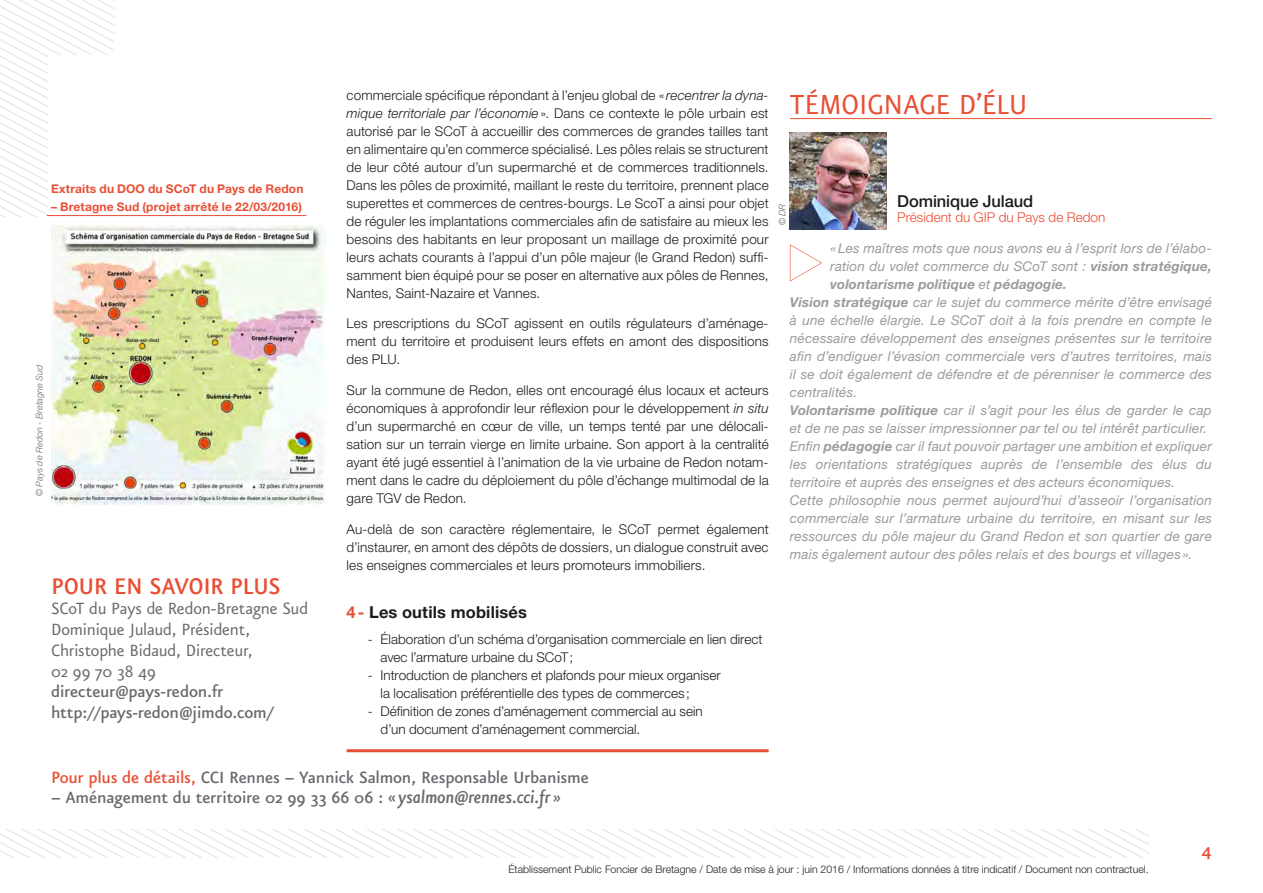
<style>
.page{position:relative;width:1263px;height:893px;background:#fff}
.page>*{position:absolute;margin:0;border:0;box-sizing:border-box;transform-origin:0 0}
.Témoignages{font:33px "Eureka Sans";letter-spacing:-.015em;color:#e94f35}
.NotesTitre{font:500 27px "Eureka Sans";letter-spacing:-.015em;color:#e94f35}
.Titre_fiche_ok{font:500 21px "Eureka Sans";color:#e94f35}
.Titre_fiche_ok-2{font:500 19.5px "Eureka Sans";letter-spacing:-.015em;color:#696a6f}
.NoteAdresse{font:19.5px "Eureka Sans";letter-spacing:-.015em;color:#696a6f}
.NoteInternet{font:500 19.5px "Eureka Sans";letter-spacing:-.01em;color:#696a6f}
.t1{font:700 16.5px "Helvetica Neue LT Std";letter-spacing:.01em;color:#1d1d1b}
.Inter_-_Flèche{font:500 16.5px "Helvetica Neue LT Std";letter-spacing:-.01em;color:#1d1d1b}
.Texte_Courant{font:300 13.5px/18px "Helvetica Neue LT Std";letter-spacing:.005em;color:#1d1d1b;text-align:justify}
.TemoignageTexteCoura{font:italic 13.5px/18px "Helvetica Neue LT Std";letter-spacing:.015em;color:#9b9b9a;text-align:justify}
.Inter_-_Flèche-2{font:300 13.5px "Helvetica Neue LT Std";color:#e94f35}
.SchémaTitre{font:700 12px "Helvetica Neue LT Std";letter-spacing:.015em;color:#e94f35}
.t2{font:300 10.5px "Helvetica Neue LT Std";color:#1d1d1b}
.SchémaTexte{font:italic 300 9px "Helvetica Neue LT Std";letter-spacing:.01em;color:#696a6f}
.s1{font-style:italic}
.s2{color:#e94f35}
.s3{font-weight:700}
.s4{font-size:21px}
.s5{font-style:italic;font-size:21px}
</style>
<div class="page">
<svg style="left:0;top:829px;width:1149px;height:28px"></svg>
<svg style="left:0;top:0;width:114px;height:216px"></svg>
<div style="left:48px;top:55px;width:132px;height:181px;background:#fff"></div>
<hr style="left:347px;top:749px;width:422px;height:3px;background:#e94f35">
<hr style="left:790px;top:118px;width:422px;height:1px;background:#e94f35">
<svg style="left:790px;top:244px;width:32px;height:37px"></svg>
<img style="left:790px;top:133px;width:97px;height:97px">
<img style="left:51px;top:226px;width:274px;height:279px">
<hr style="left:47px;top:215px;width:259px;height:1px;background:#e94f35">
<p class="SchémaTitre" style="left:51px;top:181px;width:254px">Extraits du DOO du SCoT du Pays de Redon</p>
<p class="SchémaTitre" style="left:51px;top:199px;width:252px">– Bretagne Sud (projet arrêté le 22/03/2016)</p>
<p class="SchémaTexte" style="left:34px;top:496px;width:133px;rotate:-90deg">© Pays de Redon - Bretagne Sud</p>
<p class="NotesTitre" style="left:51px;top:573px;width:231px">POUR EN SAVOIR PLUS</p>
<p class="NoteAdresse" style="left:51px;top:599px;width:259px">SCoT du Pays de Redon‑Bretagne Sud</p>
<p class="NoteAdresse" style="left:51px;top:620px;width:201px">Dominique Julaud, Président,</p>
<p class="NoteAdresse" style="left:51px;top:641px;width:203px">Christophe Bidaud, Directeur,</p>
<p class="NoteAdresse" style="left:51px;top:662px;width:106px">02 99 70 38 49</p>
<p class="NoteInternet" style="left:51px;top:682px;width:174px">directeur@pays-redon.fr</p>
<p class="NoteInternet" style="left:51px;top:703px;width:225px">http://pays-redon@jimdo.com/</p>
<p class="Texte_Courant" style="left:347px;top:86px;width:424px">commerciale spécifique répondant à l’enjeu global de « <span class="s1">recentrer la dyna&shy;mique territoriale par l’économie</span>». Dans ce contexte le pôle urbain est autorisé par le SCoT à accueillir des commerces de grandes tailles tant en alimentaire qu’en commerce spécialisé. Les pôles relais se structurent de leur côté autour d’un supermarché et de commerces traditionnels.<br>Dans les pôles de proximité, maillant le reste du territoire, prennent place superettes et commerces de centres-bourgs. Le ScoT a ainsi pour objet de réguler les implantations commerciales afin de satisfaire au mieux les besoins des habitants en leur proposant un maillage de proximité pour leurs achats courants à l’appui d’un pôle majeur (le Grand Redon) suffi&shy;samment bien équipé pour se poser en alternative aux pôles de Rennes, Nantes, Saint‑Nazaire et Vannes.</p>
<p class="Texte_Courant" style="left:347px;top:314px;width:424px">Les prescriptions du SCoT agissent en outils régulateurs d’aménage&shy;ment du territoire et produisent leurs effets en amont des dispositions des PLU.</p>
<p class="Texte_Courant" style="left:347px;top:381px;width:424px">Sur la commune de Redon, elles ont encouragé élus locaux et acteurs économiques à approfondir leur réflexion pour le développement <span class="s1">in situ </span>d’un supermarché en cœur de ville, un temps tenté par une délocali&shy;sation sur un terrain vierge en limite urbaine. Son apport à la centralité ayant été jugé essentiel à l’animation de la vie urbaine de Redon notam&shy;ment dans le cadre du déploiement du pôle d’échange multimodal de la gare TGV de Redon.</p>
<p class="Texte_Courant" style="left:347px;top:520px;width:424px">Au-delà de son caractère réglementaire, le SCoT permet également d’instaurer, en amont des dépôts de dossiers, un dialogue construit avec les enseignes commerciales et leurs promoteurs immobiliers.</p>
<p class="t1" style="left:347px;top:602px;width:182px"><span class="s2">4-</span> Les outils mobilisés</p>
<p class="Texte_Courant" style="left:381px;top:630px;width:383px;text-indent:-13px">- Élaboration d’un schéma d’organisation commerciale en lien direct avec l’armature urbaine du SCoT;</p>
<p class="Texte_Courant" style="left:381px;top:666px;width:342px;text-indent:-13px">- Introduction de planchers et plafonds pour mieux organiser la localisation préférentielle des types de commerces;</p>
<p class="Texte_Courant" style="left:381px;top:702px;width:324px;text-indent:-13px">- Définition de zones d’aménagement commercial au sein d’un document d’aménagement commercial.</p>
<p class="Témoignages" style="left:790px;top:89px;width:239px">TÉMOIGNAGE D’ÉLU</p>
<p class="Inter_-_Flèche" style="left:897px;top:191px;width:137px">Dominique Julaud</p>
<p class="SchémaTexte" style="left:777px;top:225px;width:23px;rotate:-90deg">© DR</p>
<p class="Inter_-_Flèche-2" style="left:897px;top:209px;width:210px">Président du GIP du Pays de Redon</p>
<p class="TemoignageTexteCoura" style="left:830px;top:239px;width:383px">«Les maîtres mots que nous avons eu à l’esprit lors de l’élabo&shy;ration du volet commerce du SCoT sont : <span class="s3">vision stratégique, volontarisme politique</span> et <span class="s3">pédagogie.</span></p>
<p class="TemoignageTexteCoura" style="left:790px;top:293px;width:424px"><span class="s3">Vision stratégique</span> car le sujet du commerce mérite d’être envisagé à une échelle élargie. Le SCoT doit à la fois prendre en compte le nécessaire développement des enseignes présentes sur le territoire afin d’endiguer l’évasion commerciale vers d’autres territoires, mais il se doit également de défendre et de pérenniser le commerce des centralités.</p>
<p class="TemoignageTexteCoura" style="left:790px;top:401px;width:424px"><span class="s3">Volontarisme politique</span> car il s’agit pour les élus de garder le cap et de ne pas se laisser impressionner par tel ou tel intérêt particulier.</p>
<p class="TemoignageTexteCoura" style="left:790px;top:437px;width:424px">Enfin <span class="s3">pédagogie</span> car il faut pouvoir partager une ambition et expliquer les orientations stratégiques auprès de l’ensemble des élus du territoire et auprès des enseignes et des acteurs économiques.</p>
<p class="TemoignageTexteCoura" style="left:790px;top:491px;width:424px">Cette philosophie nous permet aujourd’hui d’asseoir l’organisation commerciale sur l’armature urbaine du territoire, en misant sur les ressources du pôle majeur du Grand Redon et son quartier de gare mais également autour des pôles relais et des bourgs et villages ».</p>
<p class="Titre_fiche_ok-2" style="left:51px;top:768px;width:539px"><span class="s2">Pour plus de détails,</span> CCI Rennes – Yannick Salmon, Responsable Urbanisme</p>
<p class="Titre_fiche_ok-2" style="left:51px;top:788px;width:511px">– Aménagement du territoire 02 99 33 66 06 : <span class="s4">«</span><span class="s5">ysalmon@rennes.cci.fr»</span></p>
<p class="Titre_fiche_ok" style="left:1201px;top:839px;width:12px">4</p>
<p class="t2" style="left:508px;top:863px;width:642px">Établissement Public Foncier de Bretagne / Date de mise à jour : juin 2016 / Informations données à titre indicatif / Document non contractuel.</p>
</div>
